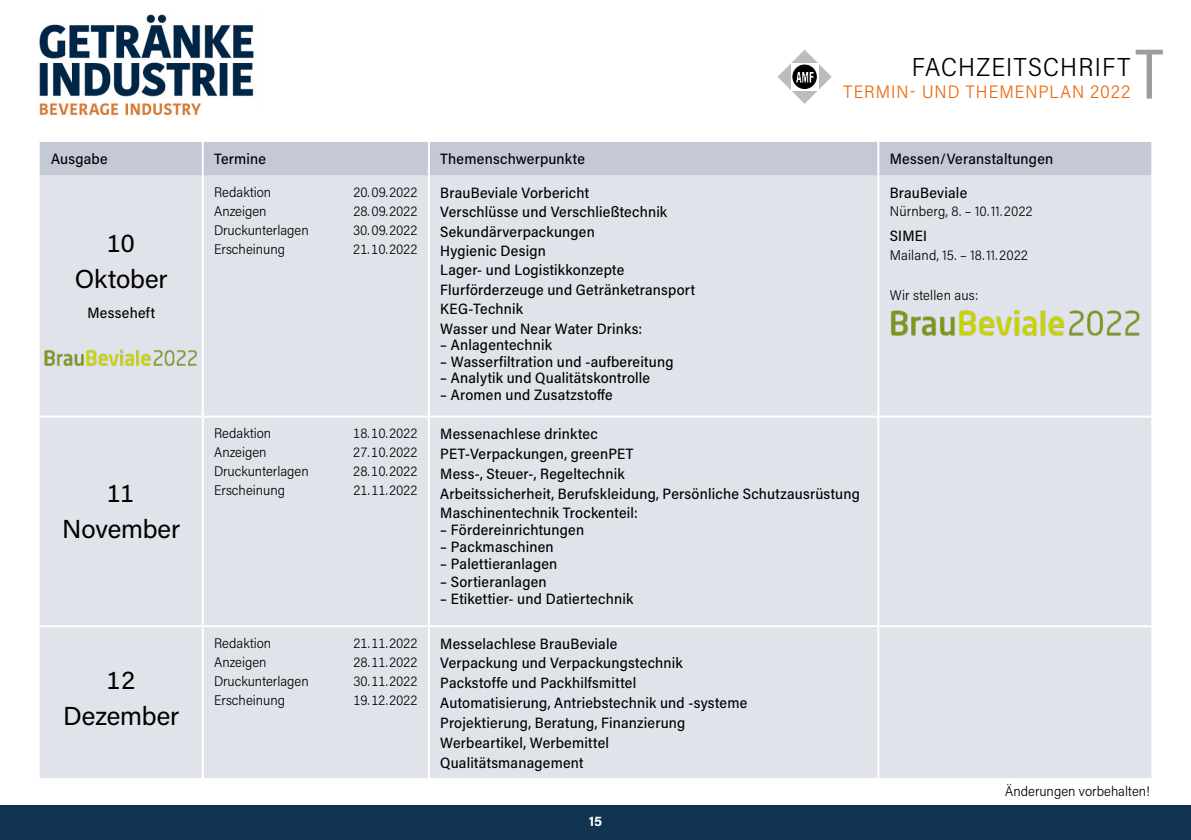
<style>
.page{position:relative;width:1191px;height:840px;background:#fff}
.page>*{position:absolute;margin:0;border:0;box-sizing:border-box;transform-origin:0 0}
.Zahlen{font:72px "Acumin Variable Concept";color:#9d9d9c}
.Monat{font:26px "Acumin Variable Concept";letter-spacing:.015em;color:#000}
.Text{font:26px "Acumin Variable Concept";letter-spacing:-.01em;color:#000}
.Text-2{font:18px "Acumin Variable Concept";letter-spacing:.005em;color:#ec6608}
.Themen-Schwerpunkte{font:15px "Acumin Variable Concept";letter-spacing:.015em;color:#000}
.Text-3{font:15px "Acumin Variable Concept";letter-spacing:.015em;color:#000}
.Ausgabe-Termin_Text{font:14px "Acumin Variable Concept";letter-spacing:-.02em;color:#000}
.Themen-Schwerpunkte-2{font:14px "Acumin Variable Concept";letter-spacing:-.005em;color:#000}
.Text-4{font:14px "Acumin Variable Concept";letter-spacing:-.02em;color:#000}
.t1{font:14px "Acumin Variable Concept";color:#fff}
</style>
<div class="page">
<div style="left:0;top:805px;width:1191px;height:34px;background:#113251"></div>
<img style="left:39px;top:14px;width:215px;height:102px">
<div style="left:40px;top:142px;width:1111px;height:33px;background:#c5c9d6"></div>
<div style="left:40px;top:175px;width:1111px;height:602px;background:#e1e3eb"></div>
<hr style="left:878px;top:415px;width:273px;height:2px;background:#fff">
<hr style="left:878px;top:625px;width:273px;height:2px;background:#fff">
<hr style="left:40px;top:415px;width:163px;height:2px;background:#fff">
<hr style="left:203px;top:415px;width:226px;height:2px;background:#fff">
<hr style="left:40px;top:625px;width:163px;height:2px;background:#fff">
<hr style="left:203px;top:625px;width:226px;height:2px;background:#fff">
<hr style="left:202px;top:142px;width:2px;height:33px;background:#fff">
<hr style="left:428px;top:142px;width:2px;height:33px;background:#fff">
<hr style="left:877px;top:142px;width:2px;height:33px;background:#fff">
<hr style="left:202px;top:175px;width:2px;height:240px;background:#fff">
<hr style="left:428px;top:175px;width:2px;height:240px;background:#fff">
<hr style="left:877px;top:175px;width:2px;height:240px;background:#fff">
<hr style="left:202px;top:417px;width:2px;height:208px;background:#fff">
<hr style="left:429px;top:415px;width:449px;height:2px;background:#fff">
<hr style="left:428px;top:417px;width:2px;height:208px;background:#fff">
<hr style="left:877px;top:417px;width:2px;height:208px;background:#fff">
<hr style="left:202px;top:627px;width:2px;height:150px;background:#fff">
<hr style="left:429px;top:625px;width:449px;height:2px;background:#fff">
<hr style="left:428px;top:627px;width:2px;height:150px;background:#fff">
<hr style="left:877px;top:627px;width:2px;height:150px;background:#fff">
<svg style="left:777px;top:50px;width:54px;height:54px"></svg>
<svg style="left:790px;top:63px;width:28px;height:28px"></svg>
<img style="left:793px;top:65px;width:23px;height:23px;border-radius:12px">
<div style="left:792px;top:65px;width:24px;height:24px;border:1px solid #000;border-radius:50%"></div>
<img style="left:40px;top:347px;width:161px;height:23px">
<img style="left:884px;top:305px;width:263px;height:38px">
<p class="Zahlen" style="left:1135px;top:24px;width:40px">T</p>
<p class="Text" style="left:911px;top:49px;width:221px">FACHZEITSCHRIFT</p>
<p class="Text-2" style="left:843px;top:79px;width:289px">TERMIN- UND THEMENPLAN 2022</p>
<p class="Text-3" style="left:51px;top:149px;width:58px">Ausgabe</p>
<p class="Text-3" style="left:214px;top:149px;width:54px">Termine</p>
<p class="Text-3" style="left:440px;top:149px;width:146px">Themenschwerpunkte</p>
<p class="Text-3" style="left:889px;top:149px;width:165px">Messen/Veranstaltungen</p>
<p class="Monat" style="left:107px;top:224px;width:29px">10</p>
<p class="Monat" style="left:75px;top:260px;width:94px">Oktober</p>
<p class="Themen-Schwerpunkte" style="left:87px;top:302px;width:69px">Messeheft</p>
<p class="Monat" style="left:107px;top:475px;width:29px">11</p>
<p class="Monat" style="left:62px;top:511px;width:119px">November</p>
<p class="Monat" style="left:107px;top:661px;width:29px">12</p>
<p class="Monat" style="left:63px;top:697px;width:117px">Dezember</p>
<p class="Ausgabe-Termin_Text" style="left:214px;top:183px;width:59px">Redaktion</p>
<p class="Ausgabe-Termin_Text" style="left:353px;top:183px;width:66px">20.09.2022</p>
<p class="Ausgabe-Termin_Text" style="left:214px;top:202px;width:54px">Anzeigen</p>
<p class="Ausgabe-Termin_Text" style="left:353px;top:202px;width:66px">28.09.2022</p>
<p class="Ausgabe-Termin_Text" style="left:214px;top:221px;width:96px">Druckunterlagen</p>
<p class="Ausgabe-Termin_Text" style="left:353px;top:221px;width:66px">30.09.2022</p>
<p class="Ausgabe-Termin_Text" style="left:214px;top:240px;width:73px">Erscheinung</p>
<p class="Ausgabe-Termin_Text" style="left:353px;top:240px;width:66px">21.10.2022</p>
<p class="Themen-Schwerpunkte" style="left:440px;top:182px;width:150px">BrauBeviale Vorbericht</p>
<p class="Themen-Schwerpunkte" style="left:440px;top:202px;width:228px">Verschlüsse und Verschließtechnik</p>
<p class="Themen-Schwerpunkte" style="left:440px;top:221px;width:156px">Sekundärverpackungen</p>
<p class="Themen-Schwerpunkte" style="left:440px;top:240px;width:107px">Hygienic Design</p>
<p class="Themen-Schwerpunkte" style="left:440px;top:260px;width:185px">Lager- und Logistikkonzepte</p>
<p class="Themen-Schwerpunkte" style="left:440px;top:279px;width:256px">Flurförderzeuge und Getränketransport</p>
<p class="Themen-Schwerpunkte" style="left:440px;top:298px;width:84px">KEG-Technik</p>
<p class="Themen-Schwerpunkte" style="left:440px;top:318px;width:203px">Wasser und Near Water Drinks:</p>
<p class="Themen-Schwerpunkte" style="left:440px;top:334px;width:113px">– Anlagentechnik</p>
<p class="Themen-Schwerpunkte" style="left:440px;top:351px;width:235px">– Wasserfiltration und -aufbereitung</p>
<p class="Themen-Schwerpunkte" style="left:440px;top:367px;width:211px">– Analytik und Qualitätskontrolle</p>
<p class="Themen-Schwerpunkte" style="left:440px;top:384px;width:174px">– Aromen und Zusatzstoffe</p>
<p class="Themen-Schwerpunkte" style="left:889px;top:182px;width:79px">BrauBeviale</p>
<p class="Themen-Schwerpunkte-2" style="left:889px;top:201px;width:145px">Nürnberg, 8. – 10.11.2022</p>
<p class="Themen-Schwerpunkte" style="left:889px;top:225px;width:39px">SIMEI</p>
<p class="Themen-Schwerpunkte-2" style="left:889px;top:245px;width:140px">Mailand, 15. – 18.11.2022</p>
<p class="Themen-Schwerpunkte-2" style="left:889px;top:286px;width:90px">Wir stellen aus:</p>
<p class="Ausgabe-Termin_Text" style="left:214px;top:423px;width:59px">Redaktion</p>
<p class="Ausgabe-Termin_Text" style="left:353px;top:423px;width:66px">18.10.2022</p>
<p class="Ausgabe-Termin_Text" style="left:214px;top:442px;width:54px">Anzeigen</p>
<p class="Ausgabe-Termin_Text" style="left:353px;top:442px;width:66px">27.10.2022</p>
<p class="Ausgabe-Termin_Text" style="left:214px;top:461px;width:96px">Druckunterlagen</p>
<p class="Ausgabe-Termin_Text" style="left:353px;top:461px;width:66px">28.10.2022</p>
<p class="Ausgabe-Termin_Text" style="left:214px;top:480px;width:73px">Erscheinung</p>
<p class="Ausgabe-Termin_Text" style="left:353px;top:480px;width:66px">21.11.2022</p>
<p class="Themen-Schwerpunkte" style="left:440px;top:423px;width:159px">Messenachlese drinktec</p>
<p class="Themen-Schwerpunkte" style="left:440px;top:443px;width:195px">PET-Verpackungen, greenPET</p>
<p class="Themen-Schwerpunkte" style="left:440px;top:463px;width:186px">Mess-, Steuer-, Regeltechnik</p>
<p class="Themen-Schwerpunkte" style="left:440px;top:482px;width:421px">Arbeitssicherheit, Berufskleidung, Persönliche Schutzausrüstung</p>
<p class="Themen-Schwerpunkte" style="left:440px;top:502px;width:199px">Maschinentechnik Trockenteil:</p>
<p class="Themen-Schwerpunkte" style="left:440px;top:519px;width:145px">– Fördereinrichtungen</p>
<p class="Themen-Schwerpunkte" style="left:440px;top:536px;width:115px">– Packmaschinen</p>
<p class="Themen-Schwerpunkte" style="left:440px;top:553px;width:119px">– Palettieranlagen</p>
<p class="Themen-Schwerpunkte" style="left:440px;top:570px;width:108px">– Sortieranlagen</p>
<p class="Themen-Schwerpunkte" style="left:440px;top:587px;width:194px">– Etikettier- und Datiertechnik</p>
<p class="Ausgabe-Termin_Text" style="left:214px;top:633px;width:59px">Redaktion</p>
<p class="Ausgabe-Termin_Text" style="left:353px;top:633px;width:66px">21.11.2022</p>
<p class="Ausgabe-Termin_Text" style="left:214px;top:652px;width:54px">Anzeigen</p>
<p class="Ausgabe-Termin_Text" style="left:353px;top:652px;width:66px">28.11.2022</p>
<p class="Ausgabe-Termin_Text" style="left:214px;top:671px;width:96px">Druckunterlagen</p>
<p class="Ausgabe-Termin_Text" style="left:353px;top:671px;width:66px">30.11.2022</p>
<p class="Ausgabe-Termin_Text" style="left:214px;top:690px;width:73px">Erscheinung</p>
<p class="Ausgabe-Termin_Text" style="left:353px;top:690px;width:66px">19.12.2022</p>
<p class="Themen-Schwerpunkte" style="left:440px;top:632px;width:179px">Messelachlese BrauBeviale</p>
<p class="Themen-Schwerpunkte" style="left:440px;top:652px;width:244px">Verpackung und Verpackungstechnik</p>
<p class="Themen-Schwerpunkte" style="left:440px;top:672px;width:197px">Packstoffe und Packhilfsmittel</p>
<p class="Themen-Schwerpunkte" style="left:440px;top:692px;width:308px">Automatisierung, Antriebstechnik und -systeme</p>
<p class="Themen-Schwerpunkte" style="left:440px;top:712px;width:247px">Projektierung, Beratung, Finanzierung</p>
<p class="Themen-Schwerpunkte" style="left:440px;top:732px;width:170px">Werbeartikel, Werbemittel</p>
<p class="Themen-Schwerpunkte" style="left:440px;top:751px;width:145px">Qualitätsmanagement</p>
<p class="Text-4" style="left:1005px;top:781px;width:147px">Änderungen vorbehalten!</p>
<p class="t1" style="left:588px;top:811px;width:14px">15</p>
</div>
